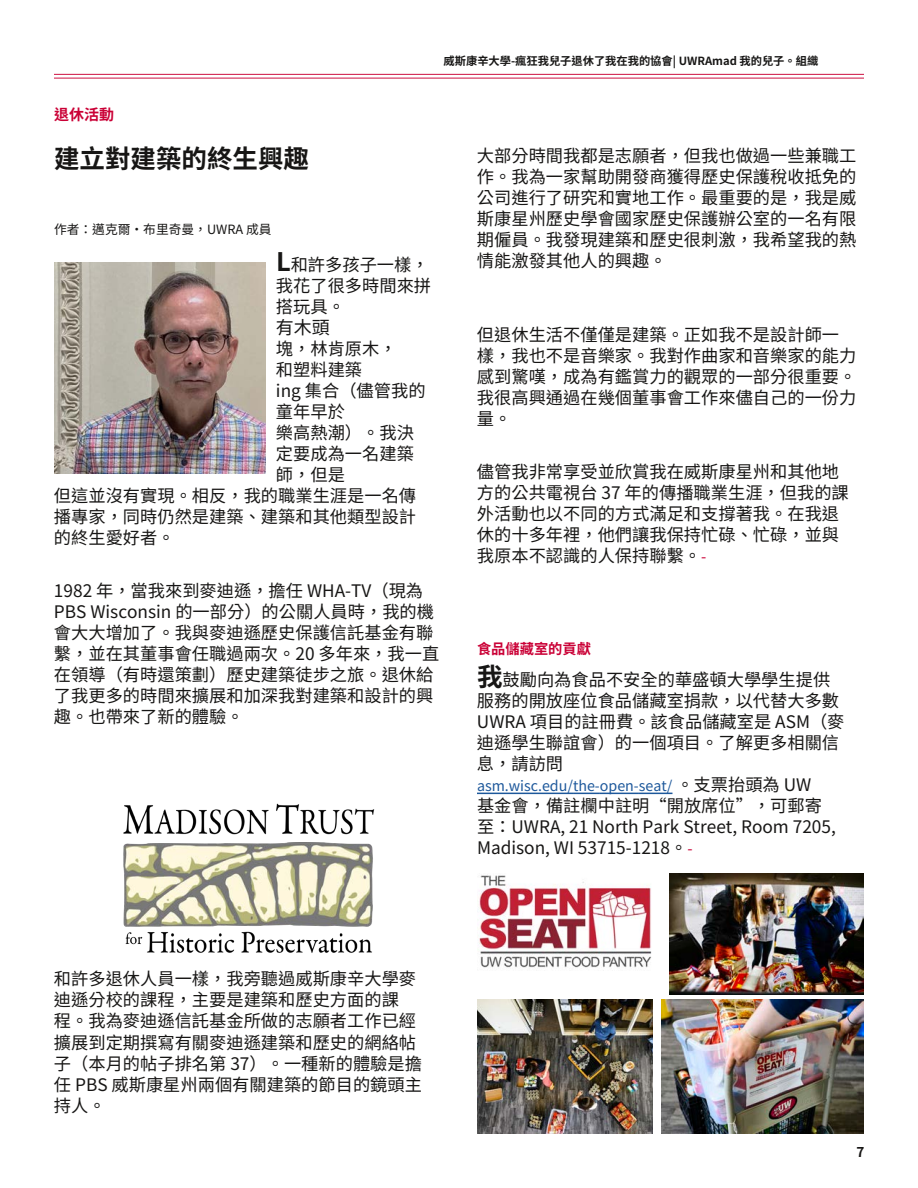
<style>
.page{position:relative;width:918px;height:1188px;background:#fff}
.page>*{position:absolute;margin:0;border:0;box-sizing:border-box;transform-origin:0 0}
.t1{font:700 25.5px "Noto Sans CJ Ktc";color:#171615}
.t2{font:18px "Noto Sans CJ Ktc";color:#171615}
.t3{font:17.25px/21px "Noto Sans CJ Ktc";color:#171615}
.t4{font:700 15px "Noto Sans CJ Ktc";color:#ca0036}
.t5{font:14.25px "Noto Sans CJ Ktc";color:#1d589b}
.t6{font:700 14.25px "Noto Sans CJ Ktc";color:#ca0036}
.t7{font:700 13.5px "Noto Sans CJ Ktc";color:#171615}
.t8{font:12.75px "Noto Sans CJ Ktc";color:#171615}
.t9{font:700 11.25px "Noto Sans CJ Ktc";color:#171615}
.s1{font-weight:700;font-size:25.5px}
.s2{font-size:15px;color:#ca0036}
.s3{font-size:17.25px;color:#171615}
</style>
<div class="page">
<hr style="left:54px;top:74px;width:810px;height:1px;background:#cd1141">
<hr style="left:54px;top:78px;width:810px;height:1px;background:#cd1141">
<img style="left:54px;top:262px;width:212px;height:212px">
<img style="left:123px;top:803px;width:252px;height:150px">
<img style="left:479px;top:875px;width:173px;height:93px">
<img style="left:670px;top:873px;width:194px;height:121px">
<img style="left:662px;top:999px;width:202px;height:135px">
<img style="left:477px;top:999px;width:175px;height:134px">
<hr style="left:477px;top:793px;width:96px;height:1px;background:#1d589b">
<svg style="left:573px;top:793px;width:27px;height:1px"></svg>
<hr style="left:600px;top:793px;width:39px;height:1px;background:#1d589b">
<hr style="left:639px;top:793px;width:33px;height:1px;background:#1d589b">
<p class="t9" style="left:444px;top:52px;width:376px">威斯康⾟⼤學-瘋狂我兒⼦退休了我在我的協會| UWRAmad 我的兒⼦。組織</p>
<p class="t4" style="left:54px;top:102px;width:61px">退休活動</p>
<h1 class="t1" style="left:54px;top:138px;width:256px">建⽴對建築的終⽣興趣</h1>
<p class="t3" style="left:477px;top:144px;width:381px;text-align:justify">⼤部分時間我都是志願者，但我也做過⼀些兼職⼯作。我為⼀家幫助開發商獲得歷史保護稅收抵免的公司進⾏了研究和實地⼯作。最重要的是，我是威斯康星州歷史學會國家歷史保護辦公室的⼀名有限期僱員。我發現建築和歷史很刺激，我希望我的熱情能激發其他⼈的興趣。</p>
<p class="t8" style="left:54px;top:219px;width:219px">作者：邁克爾·布⾥奇曼，UWRA 成員</p>
<p class="t3" style="left:276px;top:253px;width:157px"><span class="s1">L</span>和許多孩⼦⼀樣，我花了很多時間來拼搭玩具。</p>
<p class="t2" style="left:276px;top:313px;width:55px">有⽊頭</p>
<p class="t3" style="left:276px;top:337px;width:122px">塊，林肯原⽊，</p>
<p class="t3" style="left:276px;top:358px;width:88px">和塑料建築</p>
<p class="t3" style="left:276px;top:379px;width:151px">ing 集合（儘管我的</p>
<p class="t3" style="left:276px;top:400px;width:70px">童年早於</p>
<p class="t3" style="left:276px;top:421px;width:139px">樂⾼熱潮）。我決</p>
<p class="t3" style="left:276px;top:442px;width:139px">定要成為⼀名建築</p>
<p class="t3" style="left:276px;top:463px;width:70px">師，但是</p>
<p class="t3" style="left:54px;top:484px;width:364px">但這並沒有實現。相反，我的職業⽣涯是⼀名傳</p>
<p class="t3" style="left:54px;top:505px;width:364px">播專家，同時仍然是建築、建築和其他類型設計</p>
<p class="t3" style="left:54px;top:526px;width:122px">的終⽣愛好者。</p>
<p class="t3" style="left:477px;top:323px;width:381px">但退休⽣活不僅僅是建築。正如我不是設計師⼀樣，我也不是⾳樂家。我對作曲家和⾳樂家的能⼒感到驚嘆，成為有鑑賞⼒的觀眾的⼀部分很重要。我很⾼興通過在幾個董事會⼯作來儘⾃⼰的⼀份⼒量。</p>
<p class="t3" style="left:477px;top:460px;width:373px">儘管我⾮常享受並欣賞我在威斯康星州和其他地⽅的公共電視台 37 年的傳播職業⽣涯，但我的課外活動也以不同的⽅式滿⾜和⽀撐著我。在我退休的⼗多年裡，他們讓我保持忙碌、忙碌，並與我原本不認識的⼈保持聯繫。<span class="s2">-</span></p>
<p class="t3" style="left:54px;top:579px;width:387px">1982 年，當我來到⿆迪遜，擔任 WHA-TV（現為<br>PBS Wisconsin 的⼀部分）的公關⼈員時，我的機會⼤⼤增加了。我與⿆迪遜歷史保護信託基⾦有聯繫，並在其董事會任職過兩次。20 多年來，我⼀直在領導（有時還策劃）歷史建築徒步之旅。退休給了我更多的時間來擴展和加深我對建築和設計的興趣。也帶來了新的體驗。</p>
<p class="t6" style="left:477px;top:637px;width:115px">⾷品儲藏室的貢獻</p>
<p class="t3" style="left:477px;top:667px;width:369px"><span class="s1">我</span>⿎勵向為⾷品不安全的華盛頓⼤學學⽣提供服務的開放座位⾷品儲藏室捐款，以代替⼤多數<br>UWRA 項⽬的註冊費。該⾷品儲藏室是 ASM（⿆迪遜學⽣聯誼會）的⼀個項⽬。了解更多相關信息，請訪問</p>
<p class="t5" style="left:477px;top:774px;width:336px">asm.wisc.edu/the-open-seat/ <span class="s3">。⽀票抬頭為 UW</span></p>
<p class="t3" style="left:477px;top:793px;width:360px">基⾦會，備註欄中註明“開放席位”，可郵寄⾄：UWRA, 21 North Park Street, Room 7205,<br>Madison, WI 53715-1218。<span class="s2">-</span></p>
<p class="t3" style="left:54px;top:967px;width:370px">和許多退休⼈員⼀樣，我旁聽過威斯康⾟⼤學⿆迪遜分校的課程，主要是建築和歷史⽅⾯的課<br>程。我為⿆迪遜信託基⾦所做的志願者⼯作已經擴展到定期撰寫有關⿆迪遜建築和歷史的網絡帖⼦（本⽉的帖⼦排名第 37）。⼀種新的體驗是擔任 PBS 威斯康星州兩個有關建築的節⽬的鏡頭主持⼈。</p>
<p class="t7" style="left:857px;top:1141px;width:9px">7</p>
</div>
